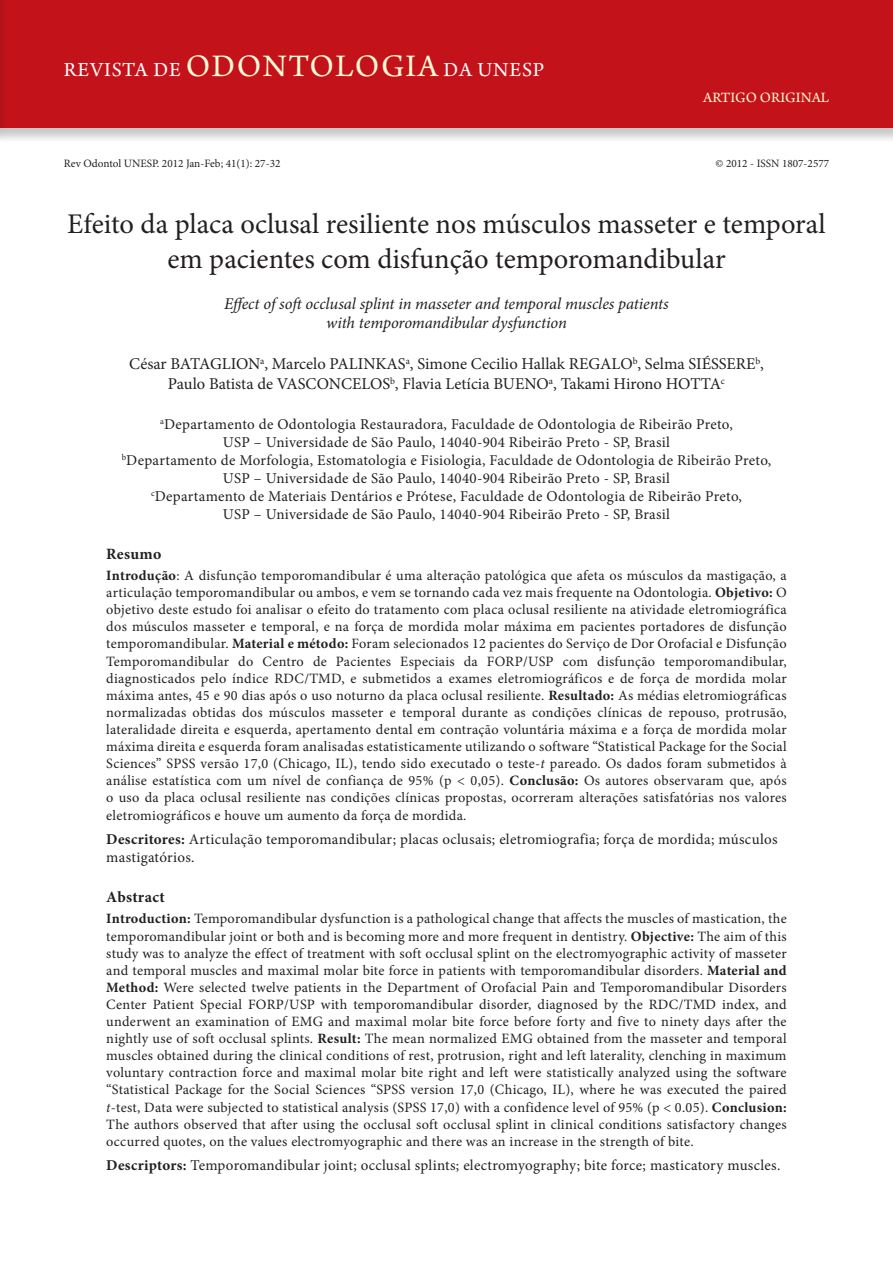
<style>
.page{position:relative;width:893px;height:1263px;background:#fff}
.page>*{position:absolute;margin:0;border:0;box-sizing:border-box;transform-origin:0 0}
.Título_1º_Idioma{font:28.5px/34.2px "Minion Pro";color:#231f20;text-align:center}
.t1{font:21px "Arno Pro";letter-spacing:.04em;color:#fff}
.Autores{font:16.5px/19.8px "Minion Pro";color:#231f20;text-align:center}
.Título_2º_Idioma{font:italic 16.5px/19.8px "Minion Pro";letter-spacing:-.01em;color:#231f20;text-align:center}
.Título_-_abstract{font:700 15.75px "Minion Pro";letter-spacing:.02em;color:#231f20}
.Título_-_resumo{font:700 15.75px "Minion Pro";letter-spacing:.02em;color:#231f20}
.Endereço{font:15px/18px "Minion Pro";letter-spacing:.02em;color:#231f20;text-align:center}
.Palavras-chave{font:15px/18px "Minion Pro";letter-spacing:.02em;color:#231f20}
.Keywords{font:15px "Minion Pro";letter-spacing:.015em;color:#231f20}
.t2{font:15px "Arno Pro";color:#fffbd6}
.Resumo{font:14.25px/17.1px "Minion Pro";letter-spacing:.02em;color:#231f20;text-align:justify}
.Abstract{font:14.25px/17.1px "Minion Pro";letter-spacing:.015em;color:#231f20;text-align:justify}
.Cabeçalho_A{font:11.25px "Minion Pro";color:#231f20}
.s1{font-size:33px;color:#fffbd6}
.s2{font-weight:700}
.s3{font-style:italic}
</style>
<div class="page">
<div style="left:0;top:0;width:893px;height:144px;background:#231f20;opacity:.25"></div>
<div style="left:0;top:0;width:893px;height:128px;background:#c4121a"></div>
<div style="left:0;top:0;width:8px;height:144px;background:#231f20;opacity:.25"></div>
<h2 class="t1" style="left:64px;top:58px;width:482px">REVISTA DE <span class="s1">ODONTOLOGIA</span> DA UNESP</h2>
<p class="t2" style="left:703px;top:89px;width:128px">ARTIGO ORIGINAL</p>
<p class="Cabeçalho_A" style="left:64px;top:156px;width:218px">Rev Odontol UNESP. 2012 Jan-Feb; 41(1): 27-32</p>
<p class="Cabeçalho_A" style="left:715px;top:156px;width:115px">© 2012 - ISSN 1807-2577</p>
<p class="Título_1º_Idioma" style="left:67px;top:207px;width:760px">Efeito da placa oclusal resiliente nos músculos masseter e temporal em pacientes com disfunção temporomandibular</p>
<p class="Título_2º_Idioma" style="left:224px;top:293px;width:446px">Effect of soft occlusal splint in masseter and temporal muscles patients with temporomandibular dysfunction</p>
<p class="Autores" style="left:129px;top:354px;width:636px">César BATAGLION<sup>a</sup>, Marcelo PALINKAS<sup>a</sup>, Simone Cecilio Hallak REGALO<sup>b</sup>, Selma SIÉSSERE<sup>b</sup>,<br>Paulo Batista de VASCONCELOS<sup>b</sup>, Flavia Letícia BUENO<sup>a</sup>, Takami Hirono HOTTA<sup>c</sup></p>
<p class="Endereço" style="left:122px;top:415px;width:651px"><sup>a</sup>Departamento de Odontologia Restauradora, Faculdade de Odontologia de Ribeirão Preto,<br>USP – Universidade de São Paulo, 14040-904 Ribeirão Preto - SP, Brasil<br><sup>b</sup>Departamento de Morfologia, Estomatologia e Fisiologia, Faculdade de Odontologia de Ribeirão Preto, USP – Universidade de São Paulo, 14040-904 Ribeirão Preto - SP, Brasil<br><sup>c</sup>Departamento de Materiais Dentários e Prótese, Faculdade de Odontologia de Ribeirão Preto,<br>USP – Universidade de São Paulo, 14040-904 Ribeirão Preto - SP, Brasil</p>
<p class="Título_-_resumo" style="left:106px;top:543px;width:56px">Resumo</p>
<p class="Resumo" style="left:106px;top:567px;width:682px"><span class="s2">Introdução</span>: A disfunção temporomandibular é uma alteração patológica que afeta os músculos da mastigação, a articulação temporomandibular ou ambos, e vem se tornando cada vez mais frequente na Odontologia. <span class="s2">Objetivo:</span> O objetivo deste estudo foi analisar o efeito do tratamento com placa oclusal resiliente na atividade eletromiográfica dos músculos masseter e temporal, e na força de mordida molar máxima em pacientes portadores de disfunção temporomandibular. <span class="s2">Material e método:</span> Foram selecionados 12 pacientes do Serviço de Dor Orofacial e Disfunção Temporomandibular do Centro de Pacientes Especiais da FORP/USP com disfunção temporomandibular, diagnosticados pelo índice RDC/TMD, e submetidos a exames eletromiográficos e de força de mordida molar máxima antes, 45 e 90 dias após o uso noturno da placa oclusal resiliente. <span class="s2">Resultado:</span> As médias eletromiográficas normalizadas obtidas dos músculos masseter e temporal durante as condições clínicas de repouso, protrusão, lateralidade direita e esquerda, apertamento dental em contração voluntária máxima e a força de mordida molar máxima direita e esquerda foram analisadas estatisticamente utilizando o software “Statistical Package for the Social Sciences” SPSS versão 17,0 (Chicago, IL), tendo sido executado o teste-<span class="s3">t</span> pareado. Os dados foram submetidos à análise estatística com um nível de confiança de 95% (p &lt; 0,05). <span class="s2">Conclusão:</span> Os autores observaram que, após o uso da placa oclusal resiliente nas condições clínicas propostas, ocorreram alterações satisfatórias nos valores eletromiográficos e houve um aumento da força de mordida.</p>
<p class="Palavras-chave" style="left:106px;top:830px;width:673px"><span class="s2">Descritores:</span> Articulação temporomandibular; placas oclusais; eletromiografia; força de mordida; músculos mastigatórios.</p>
<p class="Título_-_abstract" style="left:106px;top:886px;width:60px">Abstract</p>
<p class="Abstract" style="left:106px;top:910px;width:682px"><span class="s2">Introduction:</span> Temporomandibular dysfunction is a pathological change that affects the muscles of mastication, the temporomandibular joint or both and is becoming more and more frequent in dentistry. <span class="s2">Objective:</span> The aim of this study was to analyze the effect of treatment with soft occlusal splint on the electromyographic activity of masseter and temporal muscles and maximal molar bite force in patients with temporomandibular disorders. <span class="s2">Material and Method:</span> Were selected twelve patients in the Department of Orofacial Pain and Temporomandibular Disorders Center Patient Special FORP/USP with temporomandibular disorder, diagnosed by the RDC/TMD index, and underwent an examination of EMG and maximal molar bite force before forty and five to ninety days after the nightly use of soft occlusal splints. <span class="s2">Result:</span> The mean normalized EMG obtained from the masseter and temporal muscles obtained during the clinical conditions of rest, protrusion, right and left laterality, clenching in maximum voluntary contraction force and maximal molar bite right and left were statistically analyzed using the software “Statistical Package for the Social Sciences “SPSS version 17,0 (Chicago, IL), where he was executed the paired <span class="s3">t</span>-test, Data were subjected to statistical analysis (SPSS 17,0) with a confidence level of 95% (p &lt; 0.05). <span class="s2">Conclusion:<br></span>The authors observed that after using the occlusal soft occlusal splint in clinical conditions satisfactory changes occurred quotes, on the values electromyographic and there was an increase in the strength of bite.</p>
<p class="Keywords" style="left:106px;top:1155px;width:676px"><span class="s2">Descriptors:</span> Temporomandibular joint; occlusal splints; electromyography; bite force; masticatory muscles.</p>
</div>
